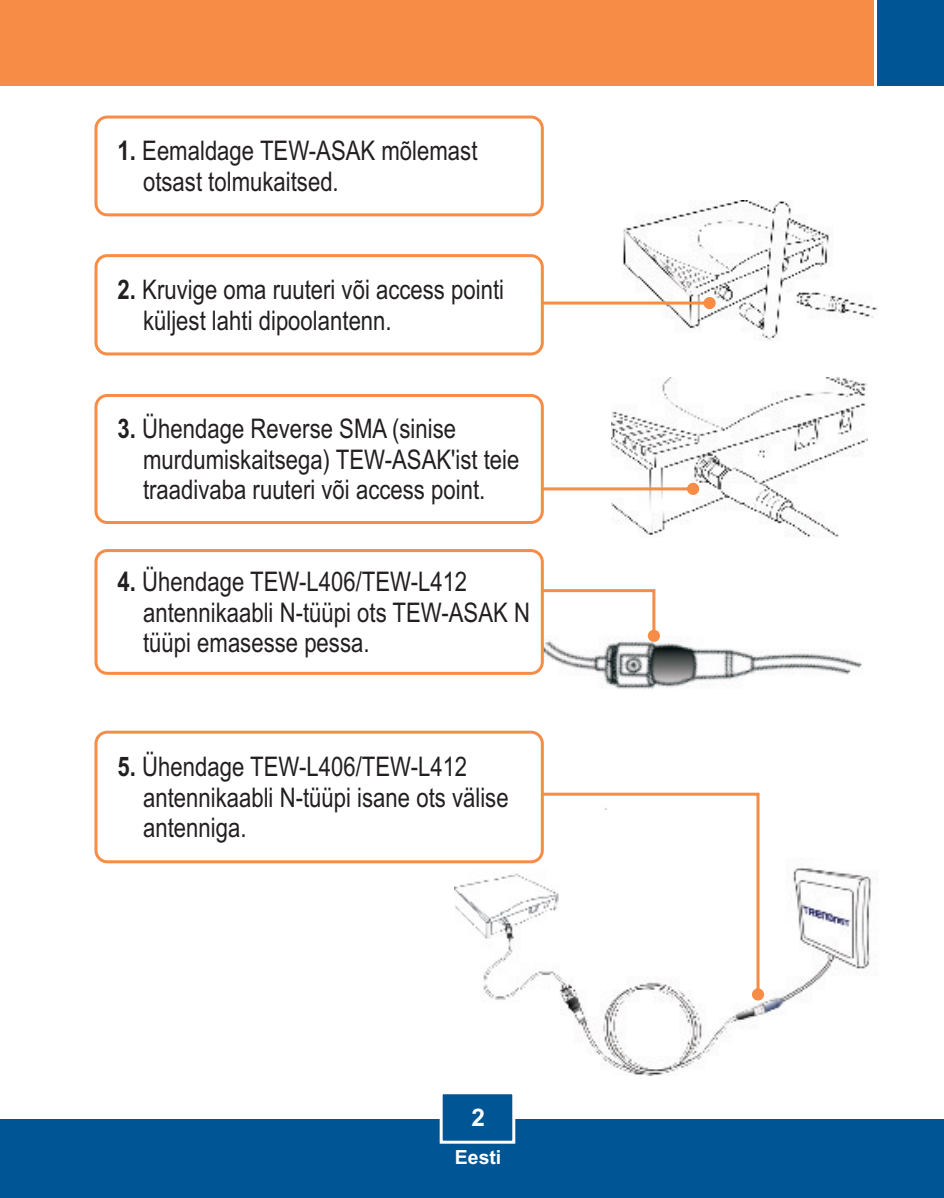
<style>
.page{position:relative;width:944px;height:1198px;background:#fff}
.page>*{position:absolute;margin:0;border:0;box-sizing:border-box;transform-origin:0 0}
.t1{font:27px/30.6px "Arial Narrow";color:#231f20}
.t2{font:700 24.3px "Arial";color:#fff}
.t3{font:700 19.5px "Arial";color:#fff}
.s1{font-weight:700}
</style>
<div class="page">
<img style="left:454px;top:863px;width:424px;height:212px">
<img style="left:544px;top:504px;width:319px;height:185px">
<svg style="left:544px;top:589px;width:116px;height:53px"></svg>
<div style="left:0;top:1119px;width:944px;height:79px;background:#005595"></div>
<div style="left:0;top:0;width:873px;height:86px;background:#f68c45"></div>
<div style="left:876px;top:0;width:68px;height:86px;background:#005595"></div>
<svg style="left:439px;top:1094px;width:77px;height:50px"></svg>
<img style="left:612px;top:378px;width:255px;height:159px">
<img style="left:622px;top:200px;width:255px;height:140px">
<div style="left:94px;top:116px;width:450px;height:100px;background:#fff;border:3px solid #f68c45;border-radius:11px"></div>
<div style="left:94px;top:549px;width:450px;height:126px;background:#fff;border:3px solid #f68c45;border-radius:11px"></div>
<svg style="left:544px;top:297px;width:171px;height:12px"></svg>
<svg style="left:544px;top:483px;width:155px;height:12px"></svg>
<div style="left:94px;top:254px;width:450px;height:101px;background:#fff;border:3px solid #f68c45;border-radius:11px"></div>
<div style="left:94px;top:394px;width:450px;height:130px;background:#fff;border:3px solid #f68c45;border-radius:11px"></div>
<svg style="left:473px;top:792px;width:291px;height:208px"></svg>
<div style="left:94px;top:730px;width:450px;height:133px;background:#fff;border:3px solid #f68c45;border-radius:11px"></div>
<p class="t1" style="left:143px;top:138px;width:336px;text-indent:-25px"><span class="s1">1.</span> Eemaldage TEW-ASAK mõlemast otsast tolmukaitsed.</p>
<p class="t1" style="left:143px;top:277px;width:362px;text-indent:-25px"><span class="s1">2.</span> Kruvige oma ruuteri või access pointi küljest lahti dipoolantenn.</p>
<p class="t1" style="left:143px;top:416px;width:378px;text-indent:-25px"><span class="s1">3.</span> Ühendage Reverse SMA (sinise murdumiskaitsega) TEW-ASAK'ist teie traadivaba ruuteri või access point.</p>
<p class="t1" style="left:143px;top:569px;width:388px;text-indent:-25px"><span class="s1">4.</span> Ühendage TEW-L406/TEW-L412 antennikaabli N-tüüpi ots TEW-ASAK N tüüpi emasesse pessa.</p>
<p class="t1" style="left:143px;top:754px;width:367px;text-indent:-25px"><span class="s1">5.</span> Ühendage TEW-L406/TEW-L412 antennikaabli N-tüüpi isane ots välise antenniga.</p>
<p class="t2" style="left:471px;top:1108px;width:15px">2</p>
<p class="t3" style="left:455px;top:1150px;width:48px">Eesti</p>
</div>
